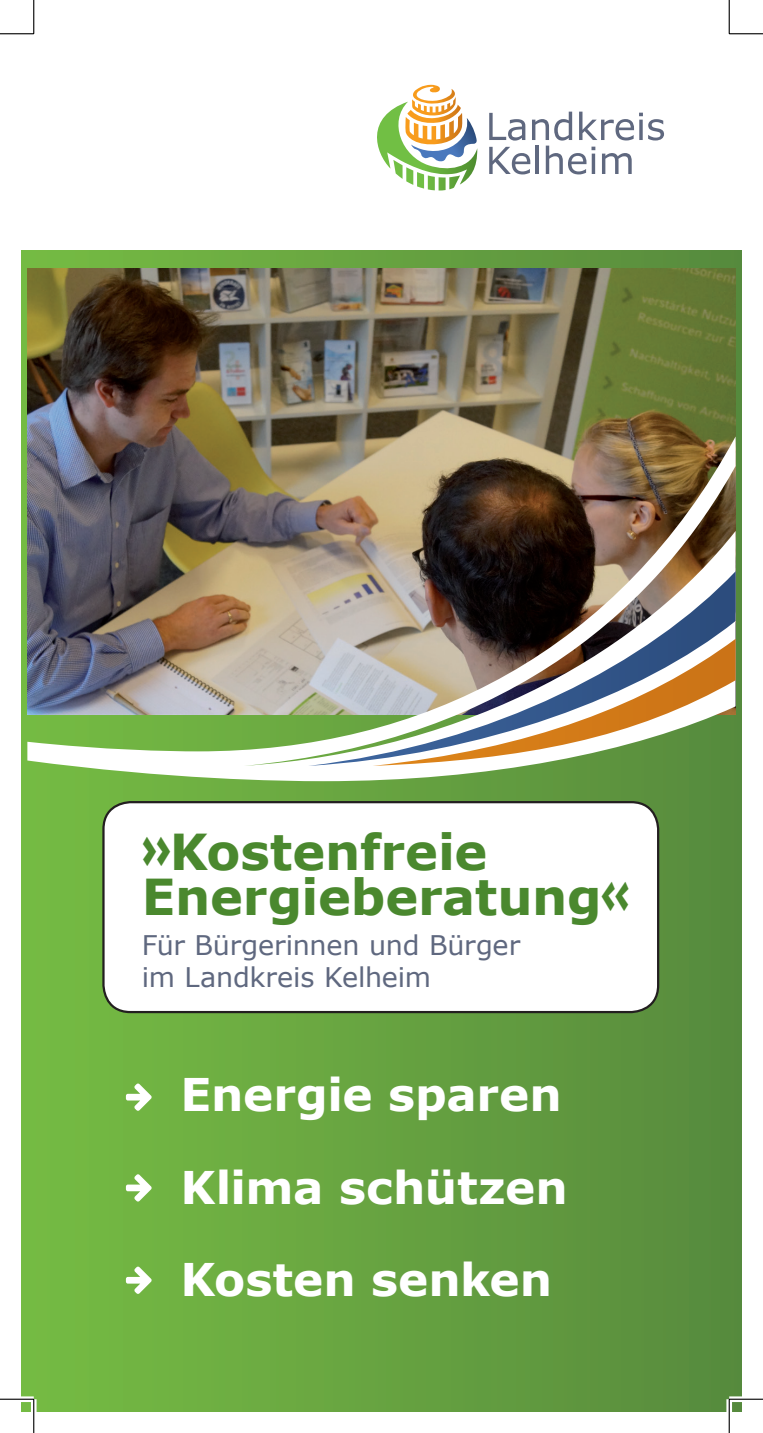
<style>
.page{position:relative;width:763px;height:1433px;background:#fff}
.page>*{position:absolute;margin:0;border:0;box-sizing:border-box;transform-origin:0 0}
.LRAKELH_Flyer_Titel{font:700 49.5px/45px "Verdana";letter-spacing:-.005em;color:#4a882e}
.LRAKELH_Flyer_Fliess{font:700 45px/92.2px "Verdana";color:#fff}
.LRAKELH_Flyer_Titel-2{font:27px/31.5px "Verdana";letter-spacing:-.005em;color:#5f687f}
.s1{font-family:"Baveuse";font-weight:400}
</style>
<div class="page">
<svg style="left:377px;top:85px;width:100px;height:105px"></svg>
<svg style="left:489px;top:112px;width:175px;height:62px"></svg>
<div style="left:21px;top:251px;width:721px;height:1160px;background:linear-gradient(to right,#76bc43,#578a3d)"></div>
<div style="left:103px;top:802px;width:555px;height:210px;background:#fff;border-radius:27px"></div>
<div style="left:102px;top:801px;width:557px;height:212px;border:2px solid #231f20;border-radius:27px"></div>
<img style="left:27px;top:268px;width:708px;height:168px">
<img style="left:27px;top:436px;width:708px;height:345px">
<img style="left:308px;top:571px;width:427px;height:195px">
<svg style="left:126px;top:1083px;width:26px;height:27px"></svg>
<svg style="left:126px;top:1174px;width:26px;height:27px"></svg>
<svg style="left:126px;top:1266px;width:26px;height:27px"></svg>
<svg style="left:0;top:34px;width:34px;height:1px"></svg>
<svg style="left:729px;top:34px;width:34px;height:1px"></svg>
<svg style="left:0;top:1396px;width:34px;height:5px"></svg>
<svg style="left:729px;top:1396px;width:34px;height:5px"></svg>
<svg style="left:34px;top:0;width:1px;height:34px"></svg>
<svg style="left:31px;top:1399px;width:6px;height:33px"></svg>
<div style="left:726px;top:1399px;width:6px;height:33px;background:#fff"></div>
<hr style="left:0;top:33px;width:34px;height:1px;background:#000">
<hr style="left:729px;top:33px;width:34px;height:1px;background:#000">
<hr style="left:0;top:1398px;width:34px;height:1px;background:#000">
<hr style="left:729px;top:1398px;width:34px;height:1px;background:#000">
<hr style="left:33px;top:0;width:1px;height:34px;background:#000">
<hr style="left:33px;top:1399px;width:1px;height:33px;background:#000">
<hr style="left:728px;top:0;width:2px;height:34px;background:#000">
<hr style="left:728px;top:1399px;width:2px;height:33px;background:#000">
<p class="LRAKELH_Flyer_Titel" style="left:142px;top:828px;width:489px"><span class="s1">&gt;&gt;</span>Kostenfreie<br>Energieberatung<span class="s1">&lt;&lt;</span></p>
<p class="LRAKELH_Flyer_Titel-2" style="left:142px;top:929px;width:380px">Für Bürgerinnen und Bürger im Landkreis Kelheim</p>
<p class="LRAKELH_Flyer_Fliess" style="left:180px;top:1047px;width:389px">Energie sparen<br>Klima schützen<br>Kosten senken</p>
</div>
